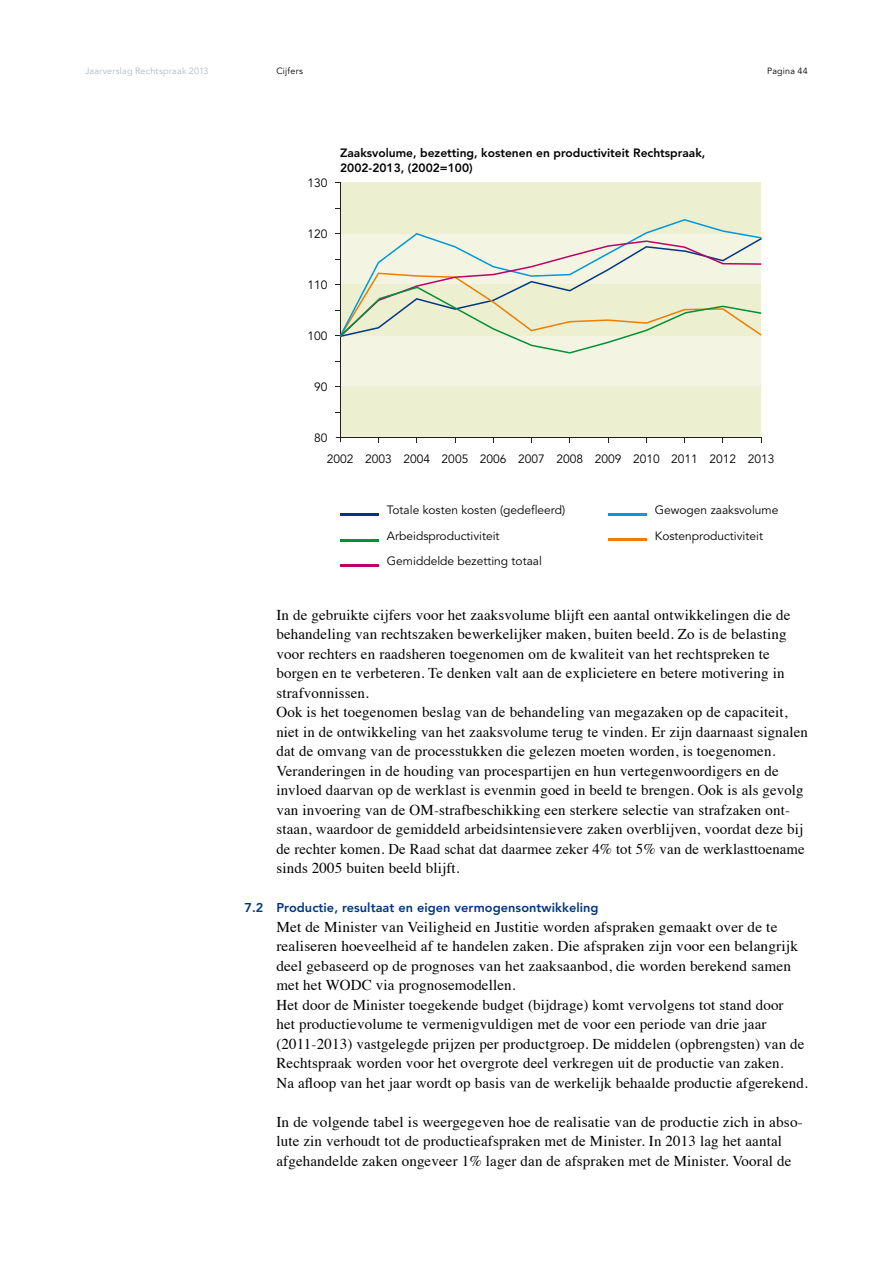
<style>
.page{position:relative;width:893px;height:1263px;background:#fff}
.page>*{position:absolute;margin:0;border:0;box-sizing:border-box;transform-origin:0 0}
.t1{font:15px/19.5px "Times";letter-spacing:.01em;color:#000}
.t2{font:800 12.75px "Avenir";letter-spacing:.005em;color:#003683}
.t3{font:12px/25.5px "Avenir";color:#000}
.t4{font:800 12px/14.4px "Avenir";color:#000}
.t5{font:9px "Avenir";letter-spacing:.02em;color:#aabbc4}
.t6{font:9px "Avenir";letter-spacing:.02em;color:#000}
</style>
<div class="page">
<div style="left:341px;top:354px;width:420px;height:33px;background:#f3f5e2"></div>
<div style="left:340px;top:387px;width:421px;height:51px;background:#edefd1"></div>
<div style="left:340px;top:183px;width:421px;height:51px;background:#edefd1"></div>
<hr style="left:340px;top:183px;width:1px;height:259px;background:#221f20">
<hr style="left:336px;top:437px;width:425px;height:1px;background:#221f20">
<svg style="left:645px;top:219px;width:93px;height:14px"></svg>
<svg style="left:336px;top:233px;width:426px;height:121px;background:#e6e9d3"></svg>
<hr style="left:340px;top:564px;width:38px;height:3px;background:#bc0066">
<hr style="left:340px;top:513px;width:38px;height:3px;background:#003683">
<hr style="left:340px;top:539px;width:38px;height:2px;background:#009037">
<hr style="left:608px;top:513px;width:38px;height:3px;background:#0097db">
<hr style="left:608px;top:539px;width:38px;height:2px;background:#ee7d00">
<p class="t5" style="left:85px;top:65px;width:125px">Jaarverslag Rechtspraak 2013</p>
<p class="t6" style="left:276px;top:65px;width:28px">Cijfers</p>
<p class="t6" style="left:767px;top:65px;width:42px">Pagina 44</p>
<p class="t3" style="left:307px;top:170px;width:22px">130</p>
<p class="t4" style="left:340px;top:146px;width:367px">Zaaksvolume, bezetting, kostenen en productiviteit Rechtspraak,<br>2002-2013, (2002=100)</p>
<p class="t3" style="left:307px;top:221px;width:22px">120</p>
<p class="t3" style="left:307px;top:273px;width:22px">110</p>
<p class="t3" style="left:307px;top:324px;width:22px">100</p>
<p class="t3" style="left:314px;top:375px;width:15px">90</p>
<p class="t3" style="left:314px;top:426px;width:15px">80</p>
<p class="t3" style="left:327px;top:447px;width:449px">2002 2003 2004 2005 2006 2007 2008 2009 2010 2011 2012 2013</p>
<p class="t3" style="left:387px;top:498px;width:180px">Totale kosten kosten (gedefleerd)<br>Arbeidsproductiviteit<br>Gemiddelde bezetting totaal</p>
<p class="t3" style="left:655px;top:498px;width:125px">Gewogen zaaksvolume<br>Kostenproductiviteit</p>
<p class="t1" style="left:276px;top:603px;width:533px">In de gebruikte cijfers voor het zaaksvolume blijft een aantal ontwikkelingen die de behandeling van rechtszaken bewerkelijker maken, buiten beeld. Zo is de belasting voor rechters en raadsheren toegenomen om de kwaliteit van het rechtspreken te borgen en te verbeteren. Te denken valt aan de explicietere en betere motivering in strafvonnissen.<br>Ook is het toegenomen beslag van de behandeling van megazaken op de capaciteit, niet in de ontwikkeling van het zaaksvolume terug te vinden. Er zijn daarnaast signalen dat de omvang van de processtukken die gelezen moeten worden, is toegenomen.<br>Veranderingen in de houding van procespartijen en hun vertegenwoordigers en de invloed daarvan op de werklast is evenmin goed in beeld te brengen. Ook is als gevolg van invoering van de OM-strafbeschikking een sterkere selectie van strafzaken ont&shy;staan, waardoor de gemiddeld arbeidsintensievere zaken overblijven, voordat deze bij de rechter komen. De Raad schat dat daarmee zeker 4% tot 5% van de werklasttoename sinds 2005 buiten beeld blijft.</p>
<p class="t2" style="left:244px;top:900px;width:356px">7.2 Productie, resultaat en eigen vermogensontwikkeling</p>
<p class="t1" style="left:276px;top:915px;width:533px">Met de Minister van Veiligheid en Justitie worden afspraken gemaakt over de te realiseren hoeveelheid af te handelen zaken. Die afspraken zijn voor een belangrijk deel gebaseerd op de prognoses van het zaaksaanbod, die worden berekend samen met het WODC via prognosemodellen.<br>Het door de Minister toegekende budget (bijdrage) komt vervolgens tot stand door<br>het productievolume te vermenigvuldigen met de voor een periode van drie jaar (2011-2013) vastgelegde prijzen per productgroep. De middelen (opbrengsten) van de Rechtspraak worden voor het overgrote deel verkregen uit de productie van zaken.<br>Na afloop van het jaar wordt op basis van de werkelijk behaalde productie afgerekend.</p>
<p class="t1" style="left:276px;top:1110px;width:528px">In de volgende tabel is weergegeven hoe de realisatie van de productie zich in abso&shy;lute zin verhoudt tot de productieafspraken met de Minister. In 2013 lag het aantal afgehandelde zaken ongeveer 1% lager dan de afspraken met de Minister. Vooral de</p>
</div>
